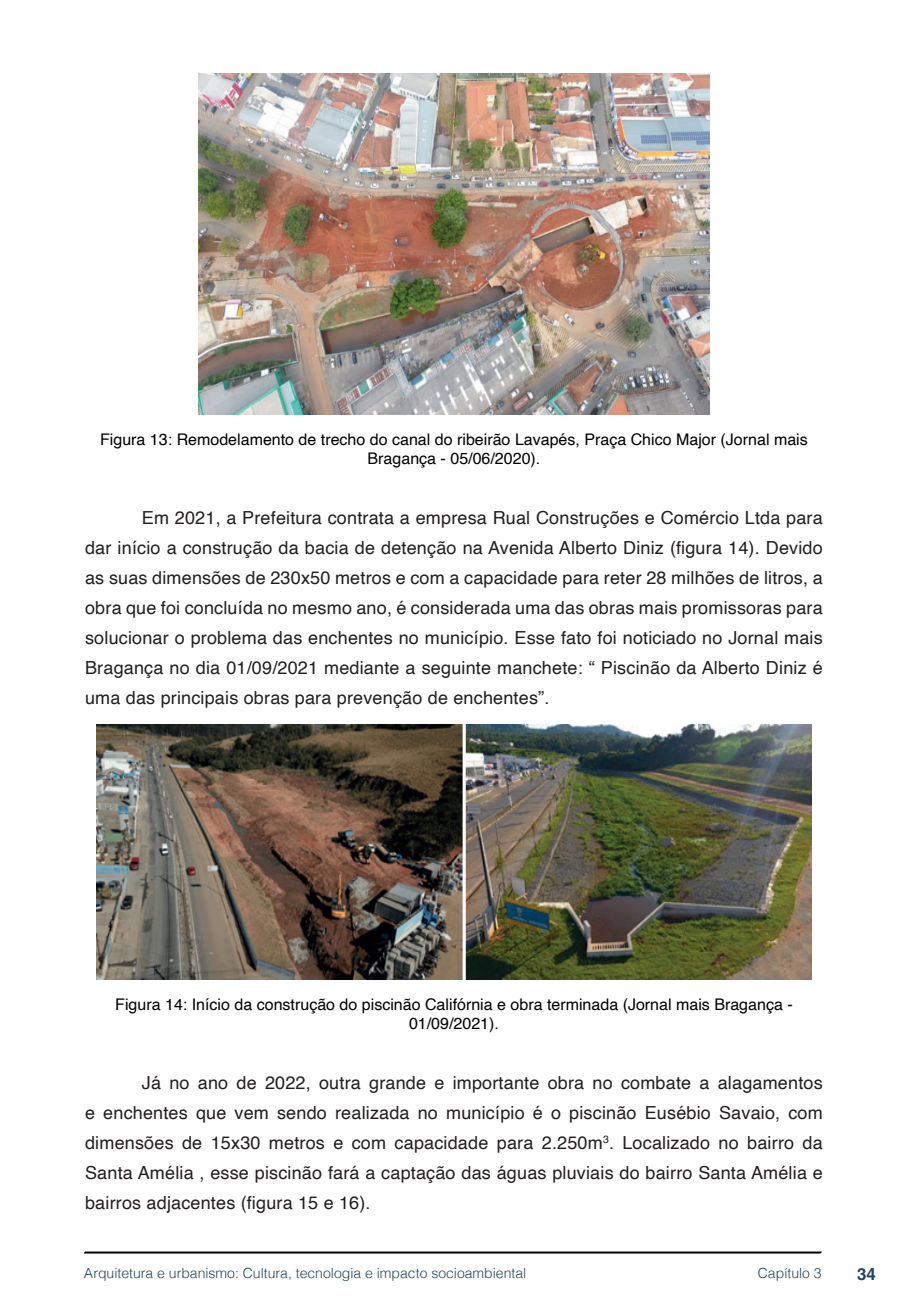
<style>
.page{position:relative;width:908px;height:1304px;background:#fff}
.page>*{position:absolute;margin:0;border:0;box-sizing:border-box;transform-origin:0 0}
.txt{font:18px/30px "Helvetica";letter-spacing:.01em;color:#231f20;text-align:justify}
.t1{font:700 16.8px "Helvetica";color:#23445f}
.imagens_graf_tab{font:16px/19.2px "Helvetica";color:#000;text-align:center}
.t2{font:300 14px "Helvetica";color:#23445f}
</style>
<div class="page">
<svg style="left:84px;top:1251px;width:737px;height:3px;background:#515151"></svg>
<img style="left:199px;top:74px;width:509px;height:340px">
<img style="left:97px;top:724px;width:713px;height:255px">
<p class="imagens_graf_tab" style="left:100px;top:430px;width:709px">Figura 13: Remodelamento de trecho do canal do ribeirão Lavapés, Praça Chico Major (Jornal mais<br>Bragança - 05/06/2020).</p>
<p class="txt" style="left:85px;top:503px;width:739px;text-indent:57px">Em 2021, a Prefeitura contrata a empresa Rual Construções e Comércio Ltda para dar início a construção da bacia de detenção na Avenida Alberto Diniz (figura 14). Devido as suas dimensões de 230x50 metros e com a capacidade para reter 28 milhões de litros, a obra que foi concluída no mesmo ano, é considerada uma das obras mais promissoras para solucionar o problema das enchentes no município. Esse fato foi noticiado no Jornal mais Bragança no dia 01/09/2021 mediante a seguinte manchete: “ Piscinão da Alberto Diniz é uma das principais obras para prevenção de enchentes”.</p>
<p class="imagens_graf_tab" style="left:115px;top:995px;width:678px">Figura 14: Início da construção do piscinão Califórnia e obra terminada (Jornal mais Bragança -<br>01/09/2021).</p>
<p class="txt" style="left:85px;top:1068px;width:738px;text-indent:57px">Já no ano de 2022, outra grande e importante obra no combate a alagamentos e enchentes que vem sendo realizada no município é o piscinão Eusébio Savaio, com dimensões de 15x30 metros e com capacidade para 2.250m<sup>3</sup>. Localizado no bairro da Santa Amélia , esse piscinão fará a captação das águas pluviais do bairro Santa Amélia e bairros adjacentes (figura 15 e 16).</p>
<p class="t2" style="left:84px;top:1261px;width:443px">Arquitetura e urbanismo: Cultura, tecnologia e impacto socioambiental</p>
<p class="t2" style="left:757px;top:1261px;width:65px">Capítulo 3</p>
<p class="t1" style="left:856px;top:1264px;width:20px">34</p>
</div>
